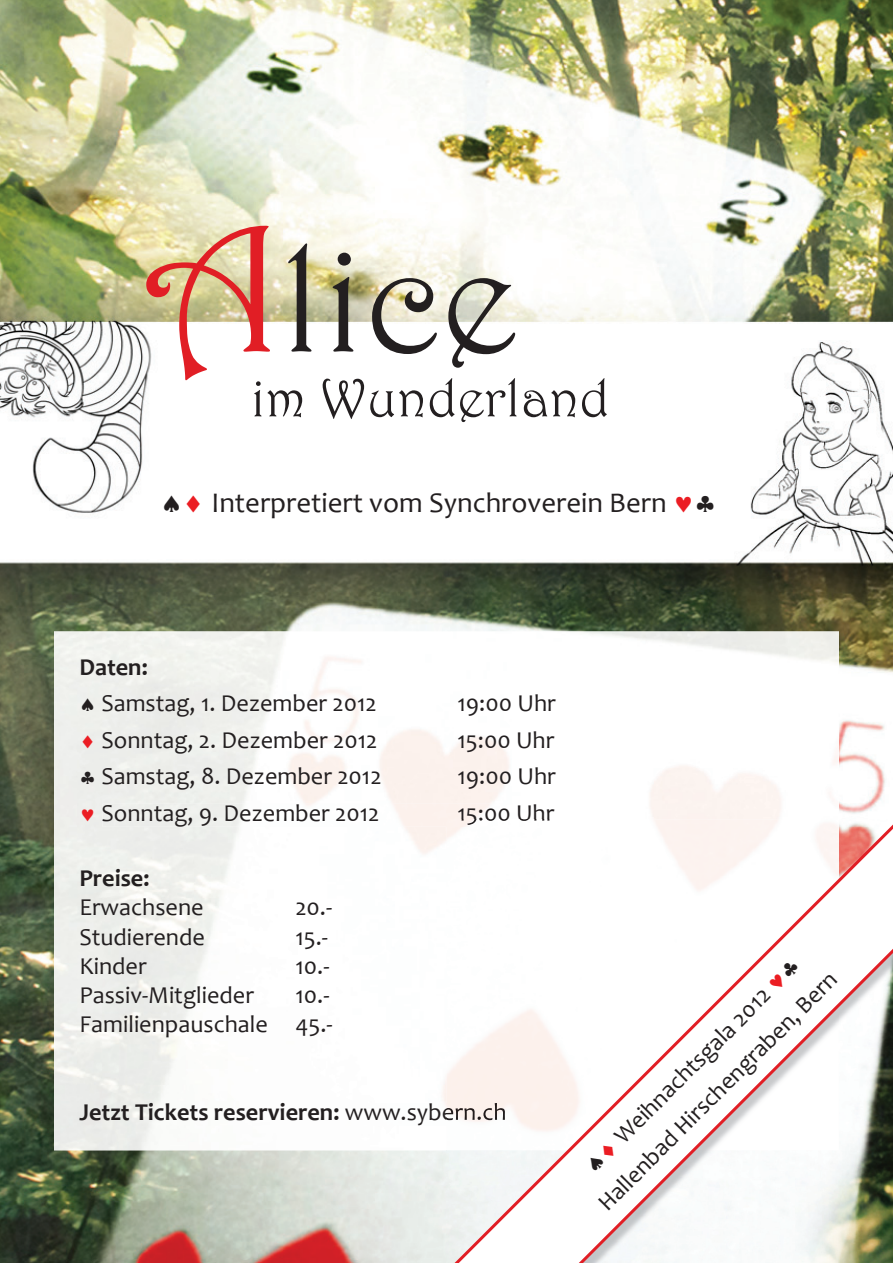
<style>
.page{position:relative;width:893px;height:1263px;background:#fff}
.page>*{position:absolute;margin:0;border:0;box-sizing:border-box;transform-origin:0 0}
.t1{font:152.4px "Harrington";color:#231f20}
.t2{font:54px "Harrington";color:#231f20}
.t3{font:28.5px "Candara";color:#231f20}
.t4{font:24.3px/36.5px "Candara";color:#231f20}
.t5{font:700 24.3px "Candara";color:#231f20}
.t6{font:24px/36px "Candara";color:#231f20;text-align:center}
.s1{font-size:184.2px;color:#e11e25}
.s2{color:#eb1d23}
.s3{font-weight:700}
.s4{font-weight:400}
</style>
<div class="page">
<img style="left:0;top:0;width:893px;height:1263px">
<img style="left:54px;top:631px;width:785px;height:519px">
<img style="left:103px;top:804px;width:451px;height:23px">
<img style="left:345px;top:1103px;width:97px;height:22px">
<svg style="left:442px;top:815px;width:451px;height:448px"></svg>
<h1 class="t1" style="left:143px;top:208px;width:375px"><span class="s1">A</span>lice</h1>
<h2 class="t2" style="left:251px;top:365px;width:360px">im Wunderland</h2>
<p class="t3" style="left:161px;top:484px;width:557px">♠<span class="s2">♦</span> Interpretiert vom Synchroverein Bern <span class="s2">♥</span>♣</p>
<p class="t4" style="left:79px;top:648px;width:299px"><span class="s3">Daten:<br></span>♠ Samstag, 1. Dezember 2012</p>
<p class="t4" style="left:457px;top:685px;width:100px">19:00 Uhr</p>
<p class="t4" style="left:79px;top:721px;width:300px"><span class="s2">♦</span> Sonntag, 2. Dezember 2012</p>
<p class="t4" style="left:457px;top:721px;width:98px">15:00 Uhr</p>
<p class="t4" style="left:79px;top:758px;width:304px">♣ Samstag, 8. Dezember 2012</p>
<p class="t4" style="left:457px;top:758px;width:100px">19:00 Uhr</p>
<p class="t4" style="left:79px;top:794px;width:302px"><span class="s2">♥</span> Sonntag, 9. Dezember 2012</p>
<p class="t4" style="left:457px;top:794px;width:98px">15:00 Uhr</p>
<p class="t5" style="left:79px;top:863px;width:72px">Preise:</p>
<p class="t4" style="left:79px;top:889px;width:126px">Erwachsene</p>
<p class="t4" style="left:295px;top:889px;width:38px">20.-</p>
<p class="t4" style="left:79px;top:918px;width:127px">Studierende</p>
<p class="t4" style="left:295px;top:918px;width:34px">15.-</p>
<p class="t4" style="left:79px;top:947px;width:69px">Kinder</p>
<p class="t4" style="left:295px;top:947px;width:36px">10.-</p>
<p class="t4" style="left:79px;top:977px;width:176px">Passiv-Mitglieder</p>
<p class="t4" style="left:79px;top:980px;width:255px;line-height:29.2px;text-align:right">10.-<br>Familienpauschale 45.-</p>
<p class="t5" style="left:79px;top:1097px;width:428px">Jetzt Tickets reservieren: <span class="s4">www.sybern.ch</span></p>
<p class="t6" style="left:564px;top:1168px;width:328px;rotate:-45deg">♠<span class="s2">♦</span> Weihnachtsgala 2012 <span class="s2">♥</span>♣<br>Hallenbad Hirschengraben, Bern</p>
</div>
